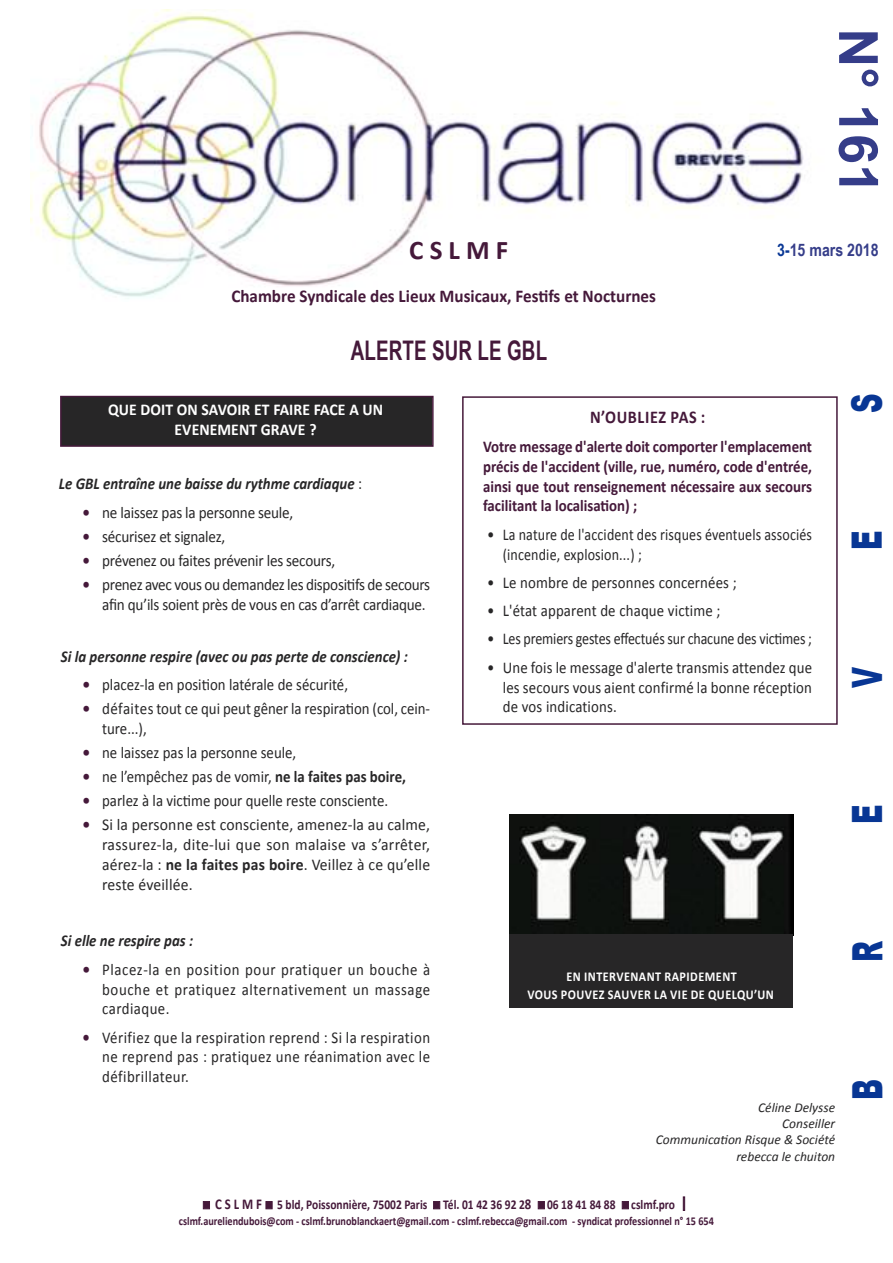
<style>
.page{position:relative;width:893px;height:1263px;background:#fff}
.page>*{position:absolute;margin:0;border:0;box-sizing:border-box;transform-origin:0 0}
.t1{font:700 54px "Arial";color:#353d89}
.t2{font:900 41.85px "Arial";color:#083694;scale:.65 1}
.t3{font:700 27px "Arial Narrow";letter-spacing:.005em;color:#45193a;scale:.85 1}
.t4{font:700 27px "Calibri";letter-spacing:.225em;color:#45193a}
.t5{font:700 18px "Calibri";color:#45193a;scale:.95 1}
.t6{font:700 18px "Calibri";letter-spacing:.04em;color:#45193a;scale:.9 1}
.t7{font:700 17.25px "Arial Narrow";color:#353d89}
.t8{font:16.5px/19.8px "Calibri";color:#272627;text-align:justify;scale:.9 1}
.t9{font:700 16.5px/19.8px "Calibri";color:#45193a;text-align:justify;scale:.9 1}
.t10{font:16.5px/19.8px "Calibri";color:#272627;text-align:justify;scale:.95 1}
.t11{font:italic 700 16.5px "Calibri";color:#272627;scale:.9 1}
.t12{font:16.5px/19.8px "Calibri";letter-spacing:-.02em;color:#272627;text-align:right;scale:.92 1}
.t13{font:16.5px "Calibri";color:#272627;scale:.92 1}
.t14{font:16.5px/19.8px "Calibri";color:#272627;scale:.91 1}
.t15{font:700 16.5px/19.8px "Calibri";letter-spacing:.005em;color:#fff;text-align:center;scale:.95 1}
.t16{font:700 13.5px "Calibri";color:#45193a;scale:.85 1}
.t17{font:italic 13.5px/16.2px "Calibri";color:#272627;text-align:right}
.t18{font:700 13.5px/17.5px "Calibri";letter-spacing:.04em;color:#fff;text-align:center;scale:.9 1}
.t19{font:700 12px "Calibri";color:#45193a;scale:.85 1}
.s1{color:#083694}
.s2{font-weight:400;font-style:normal}
.s3{font-weight:700;color:#45193a}
.s4{font-weight:700}
.s5{font-size:15px}
.s6{font-family:"Hira Kaku Pro W6";font-weight:400}
</style>
<div class="page">
<img style="left:30px;top:9px;width:774px;height:290px">
<div style="left:462px;top:396px;width:376px;height:329px;border:2px solid #45193a"></div>
<div style="left:62px;top:397px;width:370px;height:48px;background:#272627"></div>
<div style="left:60px;top:396px;width:374px;height:51px;border:2px solid #45193a"></div>
<img style="left:510px;top:815px;width:284px;height:121px">
<div style="left:509px;top:934px;width:284px;height:74px;background:#272627"></div>
<h3 class="t4" style="left:409px;top:233px;width:100px">CSLMF</h3>
<p class="t5" style="left:231px;top:285px;width:448px">Chambre Syndicale des Lieux Musicaux, Festifs et Nocturnes</p>
<h3 class="t3" style="left:351px;top:335px;width:232px">ALERTE SUR LE gbL</h3>
<h1 class="t1" style="left:888px;top:28px;width:167px;rotate:90deg">N° 161</h1>
<p class="t7" style="left:777px;top:240px;width:103px"><span class="s1">3-</span>15 mars 2018</p>
<p class="t15" style="left:108px;top:400px;width:291px">QUE DOIT ON SAVOIR ET FAIRE FACE A UN<br>EVENEMENT GRAVE ?</p>
<p class="t11" style="left:59px;top:474px;width:339px">Le GBL entraîne une baisse du rythme cardiaque <span class="s2">:</span></p>
<p class="t13" style="left:83px;top:502px;width:231px"><span class="s3">•</span> ne laissez pas la personne seule,</p>
<p class="t13" style="left:83px;top:526px;width:157px"><span class="s3">•</span> sécurisez et signalez,</p>
<p class="t13" style="left:83px;top:550px;width:276px"><span class="s3">•</span> prévenez ou faites prévenir les secours,</p>
<p class="t12" style="left:83px;top:574px;width:379px"><span class="s3">•</span> prenez avec vous ou demandez les dispositifs de secours afin qu’ils soient près de vous en cas d’arrêt cardiaque.</p>
<p class="t11" style="left:61px;top:646px;width:387px">Si la personne respire (avec ou pas perte de conscience) :</p>
<p class="t8" style="left:83px;top:675px;width:297px"><span class="s3">•</span> placez-la en position latérale de sécurité,</p>
<p class="t14" style="left:102px;top:699px;width:362px;text-indent:-20px"><span class="s3">•</span> défaites tout ce qui peut gêner la respiration (col, cein&shy;ture...),</p>
<p class="t8" style="left:83px;top:743px;width:239px"><span class="s3">•</span> ne laissez pas la personne seule,</p>
<p class="t8" style="left:83px;top:767px;width:361px"><span class="s3">•</span> ne l’empêchez pas de vomir, <span class="s4">ne la faites pas boire,</span></p>
<p class="t8" style="left:83px;top:791px;width:341px"><span class="s3">•</span> parlez à la victime pour quelle reste consciente.</p>
<p class="t10" style="left:102px;top:815px;width:347px;text-indent:-20px"><span class="s3">•</span> Si la personne est consciente, amenez-la au calme, rassurez-la, dite-lui que son malaise va s’arrêter, aérez-la : <span class="s4">ne la faites pas boire</span>. Veillez à ce qu’elle reste éveillée.</p>
<p class="t6" style="left:590px;top:406px;width:129px">N’OUbLIEz PAS :</p>
<p class="t9" style="left:483px;top:436px;width:367px">Votre message d'alerte doit comporter l'emplacement précis de l'accident (ville, rue, numéro, code d'entrée, ainsi que tout renseignement nécessaire aux secours facilitant la localisation) ;</p>
<p class="t8" style="left:503px;top:524px;width:345px;text-indent:-16px">• La nature de l'accident des risques éventuels associés (incendie, explosion...) ;</p>
<p class="t8" style="left:487px;top:572px;width:279px">• Le nombre de personnes concernées ;</p>
<p class="t8" style="left:487px;top:601px;width:261px">• L'état apparent de chaque victime ;</p>
<p class="t8" style="left:487px;top:629px;width:362px">• Les premiers gestes effectués sur chacune des victimes ;</p>
<p class="t8" style="left:503px;top:657px;width:345px;text-indent:-16px">• Une fois le message d'alerte transmis attendez que les secours vous aient confirmé la bonne réception de vos indications.</p>
<h2 class="t2" style="left:836px;top:413px;width:31px;rotate:-90deg">S</h2>
<h2 class="t2" style="left:836px;top:549px;width:32px;rotate:-90deg">E</h2>
<h2 class="t2" style="left:836px;top:688px;width:34px;rotate:-90deg">V</h2>
<h2 class="t2" style="left:836px;top:824px;width:32px;rotate:-90deg">E</h2>
<p class="t11" style="left:61px;top:931px;width:149px">Si elle ne respire pas :</p>
<p class="t8" style="left:102px;top:959px;width:366px;text-indent:-20px"><span class="s3">•</span> Placez-la en position pour pratiquer un bouche à bouche et pratiquez alternativement un massage cardiaque.</p>
<p class="t8" style="left:102px;top:1027px;width:366px;text-indent:-20px"><span class="s3">•</span> Vérifiez que la respiration reprend : Si la respiration ne reprend pas : pratiquez une réanimation avec le défibrillateur.</p>
<p class="t18" style="left:527px;top:968px;width:275px">EN INTERVENANT RAPIDEMENT<br>VOUS POUVEz SAUVER LA VIE DE QUELQU’UN</p>
<p class="t17" style="left:656px;top:1099px;width:181px">Céline Delysse<br>Conseiller<br>Communication Risque &amp; Société rebecca le chuiton</p>
<p class="t16" style="left:203px;top:1196px;width:574px">■ <span class="s5">C S L M F</span> ■ 5 bld, Poissonnière, 75002 Paris ■ Tél. 01 42 36 92 2<span class="s5">8</span> ■ 06 18 41 84 88 ■ cslmf.pro <span class="s6">⎥</span></p>
<p class="t19" style="left:179px;top:1214px;width:631px">cslmf.aureliendubois@com - cslmf.brunoblanckaert@gmail.com - cslmf.rebecca@gmail.com - syndicat professionnel n° 15 654</p>
<h2 class="t2" style="left:836px;top:962px;width:34px;rotate:-90deg">R</h2>
<h2 class="t2" style="left:837px;top:1100px;width:34px;rotate:-90deg">B</h2>
</div>
